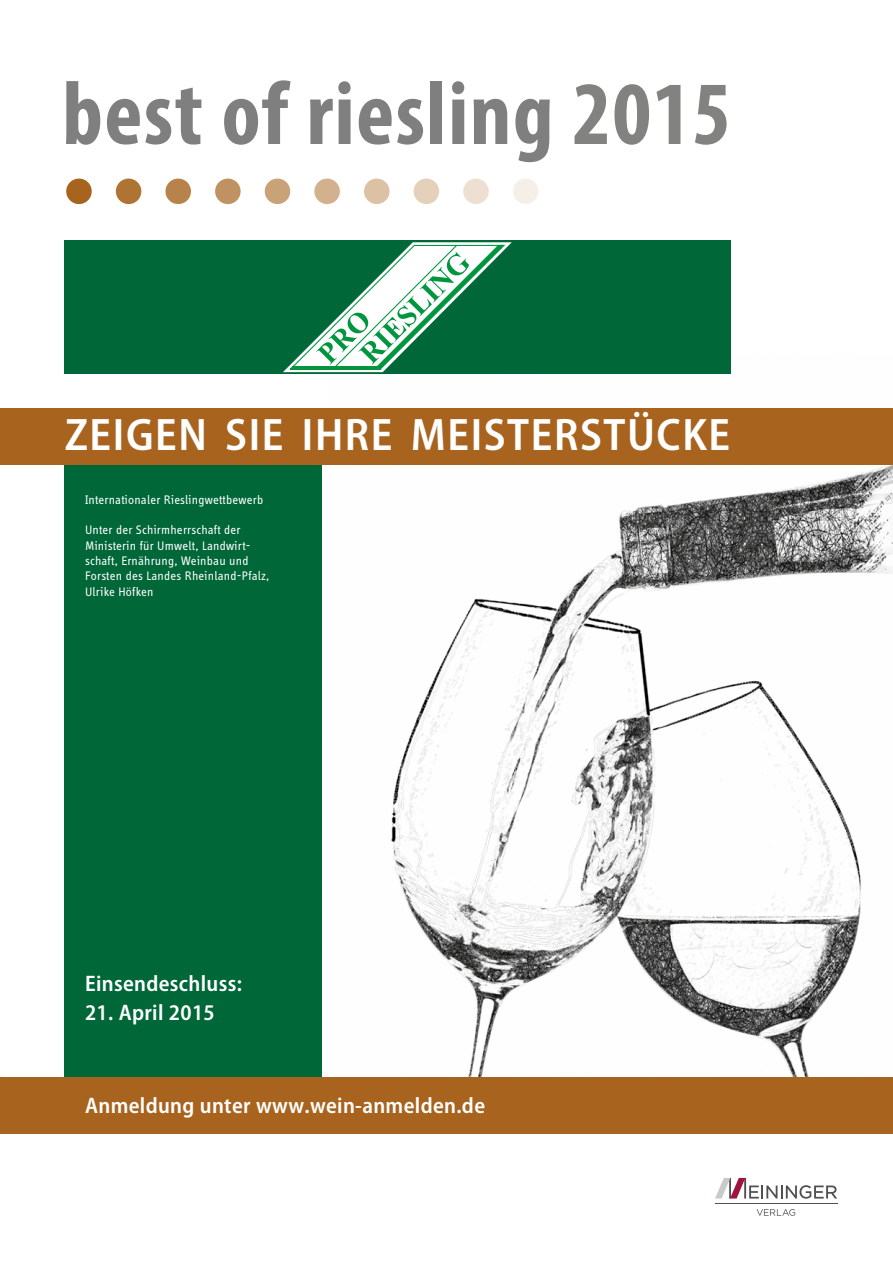
<style>
.page{position:relative;width:893px;height:1263px;background:#fff}
.page>*{position:absolute;margin:0;border:0;box-sizing:border-box;transform-origin:0 0}
.t1{font:700 condensed 90.9px "Myriad Pro";letter-spacing:.015em;color:#7f7f7f}
.t2{font:700 condensed 90.9px "Myriad Pro";color:#828281}
.t3{font:600 semi-condensed 45.75px "Myriad Pro";letter-spacing:.035em;color:#fff}
.t4{font:600 semi-condensed 22.5px "Myriad Pro";letter-spacing:.015em;color:#fff}
.t5{font:12.75px/15.3px "Info Display OT";letter-spacing:.02em;color:#fff}
.s1{font-family:"Techno";font-weight:400;font-stretch:normal;font-size:75.45px;color:#e9d500}
</style>
<div class="page">
<img style="left:391px;top:465px;width:502px;height:612px">
<div style="left:64px;top:415px;width:258px;height:718px;background:#006739"></div>
<div style="left:0;top:408px;width:893px;height:57px;background:#a8641e"></div>
<div style="left:0;top:1077px;width:893px;height:56px;background:#a8641e"></div>
<svg style="left:715px;top:1178px;width:122px;height:21px"></svg>
<hr style="left:715px;top:1203px;width:122px;height:1px;background:#515050">
<svg style="left:757px;top:1209px;width:38px;height:7px"></svg>
<div style="left:513px;top:179px;width:25px;height:25px;background:#f6efe8;border-radius:50%"></div>
<div style="left:463px;top:179px;width:26px;height:25px;background:#ede0d2;border-radius:50%"></div>
<div style="left:414px;top:179px;width:25px;height:25px;background:#e4d0bb;border-radius:50%"></div>
<div style="left:364px;top:179px;width:25px;height:25px;background:#dcc1a5;border-radius:50%"></div>
<div style="left:314px;top:179px;width:26px;height:25px;background:#d3b18e;border-radius:50%"></div>
<div style="left:215px;top:179px;width:26px;height:25px;background:#c19261;border-radius:50%"></div>
<div style="left:165px;top:179px;width:26px;height:25px;background:#b8834b;border-radius:50%"></div>
<div style="left:116px;top:179px;width:25px;height:25px;background:#af7334;border-radius:50%"></div>
<div style="left:265px;top:179px;width:25px;height:25px;background:#caa278;border-radius:50%"></div>
<div style="left:66px;top:179px;width:26px;height:25px;background:#a7641e;border-radius:50%"></div>
<div style="left:64px;top:240px;width:667px;height:134px;background:#006739"></div>
<svg style="left:283px;top:242px;width:229px;height:131px"></svg>
<h1 class="t1" style="left:62px;top:57px;width:653px">best of riesling <span class="s1">2012</span></h1>
<h1 class="t2" style="left:572px;top:57px;width:160px">2015</h1>
<h2 class="t3" style="left:65px;top:409px;width:667px">ZEIGEN SIE IHRE MEISTERSTÜCKE</h2>
<p class="t5" style="left:85px;top:492px;width:180px">Internationaler Rieslingwettbewerb</p>
<p class="t5" style="left:85px;top:522px;width:186px">Unter der Schirmherrschaft der<br>Ministerin für Umwelt, Landwirt&shy;schaft, Ernährung, Weinbau und<br>Forsten des Landes Rheinland-Pfalz,<br>Ulrike Höfken</p>
<h3 class="t4" style="left:85px;top:971px;width:158px">Einsendeschluss:</h3>
<h3 class="t4" style="left:85px;top:999px;width:131px">21. April 2015</h3>
<h3 class="t4" style="left:85px;top:1093px;width:402px">Anmeldung unter www.wein-anmelden.de</h3>
</div>
